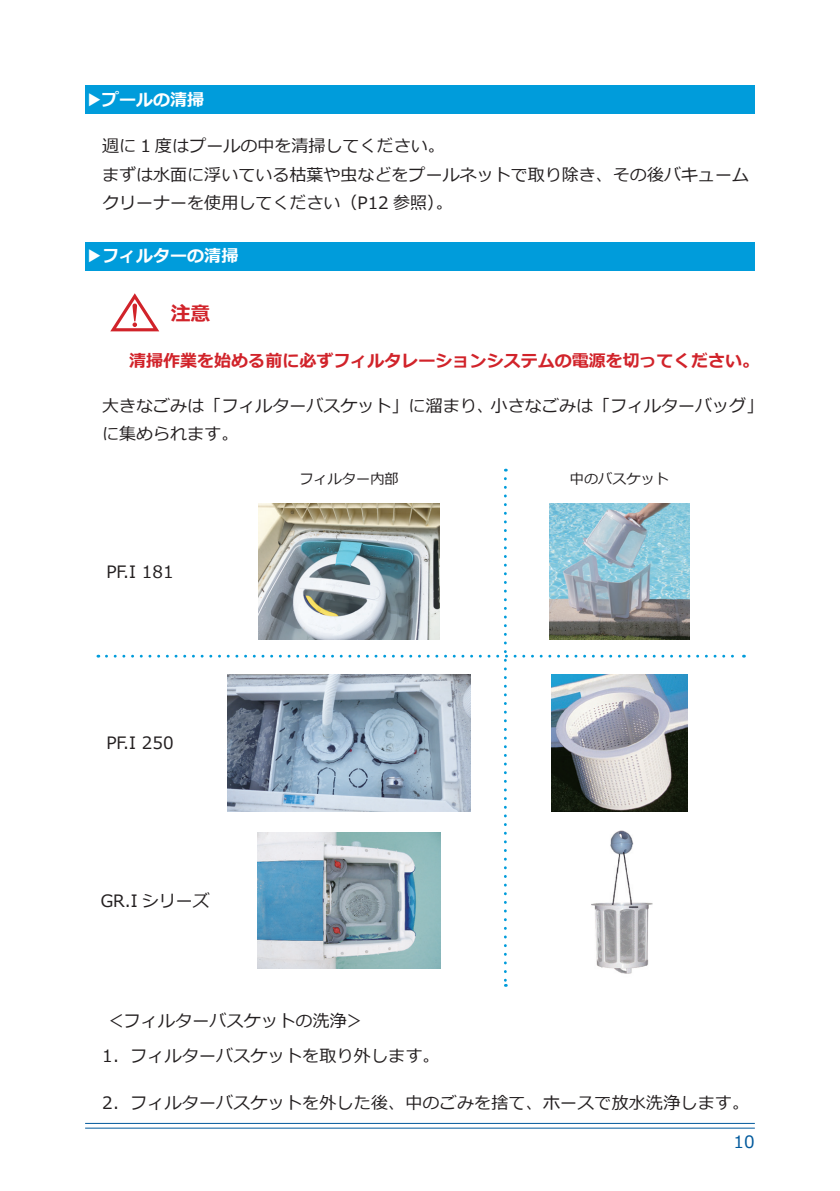
<style>
.page{position:relative;width:840px;height:1191px;background:#fff}
.page>*{position:absolute;margin:0;border:0;box-sizing:border-box;transform-origin:0 0}
.キャプション{font:56.6px "Koz Go Pro";color:#d1232a}
.キャプション-2{font:700 19.8px "Meiryo";color:#d1232a}
.キャプション-3{font:17px "Meiryo";color:#231f20}
.キャプション-4{font:700 17px "Meiryo";color:#d1232a}
.キャプション-5{font:700 17px "Meiryo";color:#fff}
.キャプション-6{font:italic 17px "Meiryo";letter-spacing:.01em;color:#231f20}
.キャプション-7{font:17px "Meiryo";color:#00599c}
.キャプション-8{font:14.2px "Meiryo";color:#231f20}
</style>
<div class="page">
<div style="left:85px;top:85px;width:669px;height:28px;background:#009cdb"></div>
<hr style="left:85px;top:1123px;width:669px;height:1px;background:#00599c">
<hr style="left:85px;top:1127px;width:669px;height:1px;background:#00599c">
<div style="left:85px;top:242px;width:669px;height:29px;background:#009cdb"></div>
<img style="left:106px;top:478px;width:638px;height:508px">
<img style="left:544px;top:823px;width:156px;height:155px">
<p class="キャプション-5" style="left:85px;top:88px;width:121px">▶プールの清掃</p>
<p class="キャプション-3" style="left:102px;top:134px;width:344px">週に 1 度はプールの中を清掃してください。</p>
<p class="キャプション-3" style="left:85px;top:163px;width:665px">　まずは水面に浮いている枯葉や虫などをプールネットで取り除き、その後バキューム</p>
<p class="キャプション-3" style="left:85px;top:191px;width:369px">　クリーナーを使用してください（P12 参照）。</p>
<p class="キャプション-5" style="left:85px;top:244px;width:155px">▶フィルターの清掃</p>
<p class="キャプション" style="left:106px;top:277px;width:58px">⚠</p>
<p class="キャプション-2" style="left:171px;top:300px;width:41px">注意</p>
<p class="キャプション-4" style="left:129px;top:348px;width:631px">清掃作業を始める前に必ずフィルタレーションシステムの電源を切ってください。</p>
<p class="キャプション-3" style="left:85px;top:393px;width:679px">　大きなごみは「フィルターバスケット」に溜まり、小さなごみは「フィルターバッグ」</p>
<p class="キャプション-3" style="left:85px;top:422px;width:155px">　に集められます。</p>
<p class="キャプション-3" style="left:106px;top:560px;width:69px">PF.I 181</p>
<p class="キャプション-3" style="left:106px;top:731px;width:69px">PF.I 250</p>
<p class="キャプション-3" style="left:101px;top:889px;width:111px">GR.I シリーズ</p>
<p class="キャプション-8" style="left:299px;top:469px;width:101px">フィルター内部</p>
<p class="キャプション-8" style="left:569px;top:469px;width:101px">中のバスケット</p>
<p class="キャプション-6" style="left:106px;top:1009px;width:259px">＜フィルターバスケットの洗浄＞</p>
<p class="キャプション-3" style="left:85px;top:1043px;width:356px">　1．フィルターバスケットを取り外します。</p>
<p class="キャプション-3" style="left:85px;top:1090px;width:665px">　2．フィルターバスケットを外した後、中のごみを捨て、ホースで放水洗浄します。</p>
<p class="キャプション-7" style="left:733px;top:1129px;width:23px">10</p>
</div>
